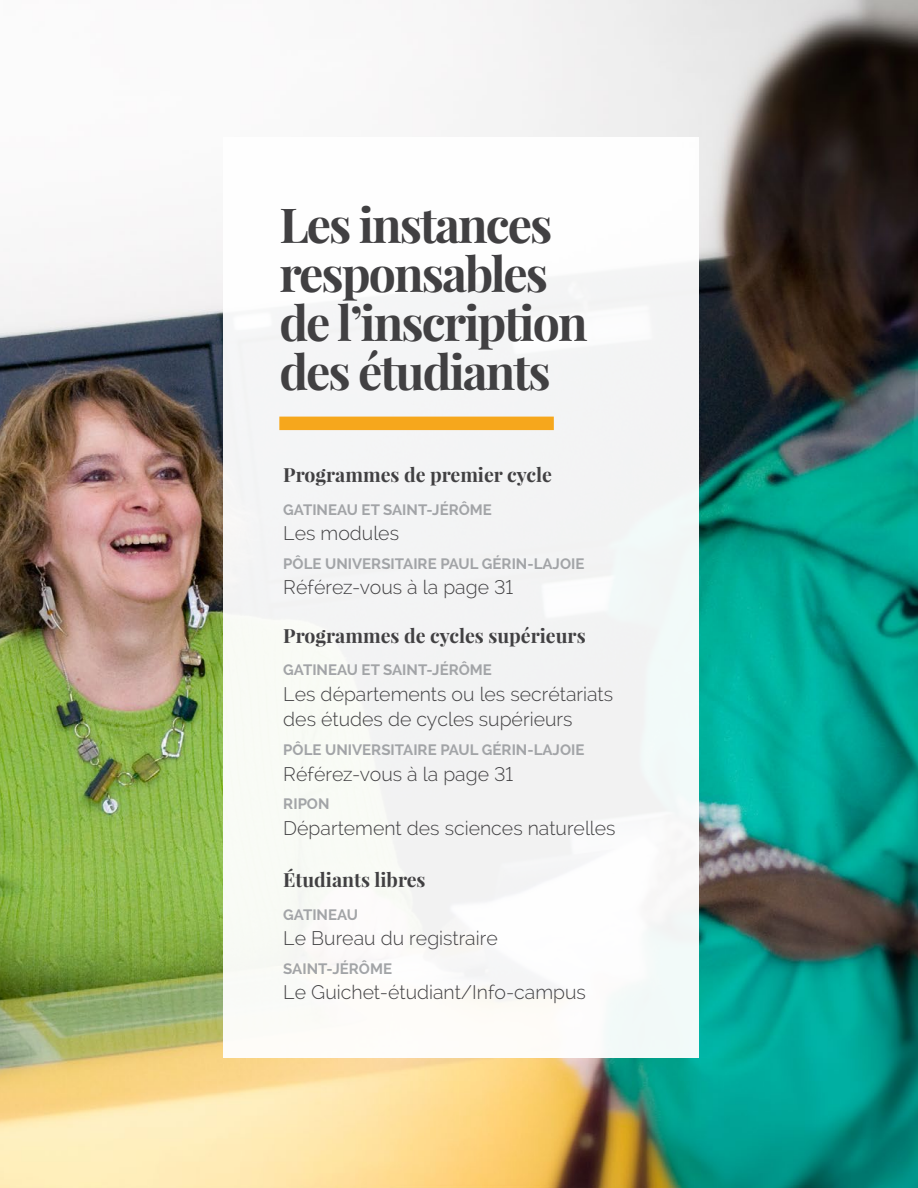
<style>
.page{position:relative;width:918px;height:1188px;background:#fff}
.page>*{position:absolute;margin:0;border:0;box-sizing:border-box;transform-origin:0 0}
.t1{font:700 48.15px/49.1px "Playfair Display";letter-spacing:-.04em;color:#414042}
.t2{font:300 19.5px/25.5px "Raleway";color:#414042}
.t3{font:700 19.5px "Playfair Display";color:#414042}
.t4{font:700 15px "Raleway";color:#a2a4a7}
</style>
<div class="page">
<img style="left:0;top:0;width:918px;height:1188px">
<div style="left:223px;top:137px;width:476px;height:921px;background:#f4f6f6"></div>
<div style="left:279px;top:417px;width:275px;height:13px;background:#f6a71c"></div>
<h1 class="t1" style="left:279px;top:200px;width:310px">Les instances responsables de l’inscription des étudiants</h1>
<p class="t3" style="left:283px;top:463px;width:270px">Programmes de premier cycle</p>
<p class="t4" style="left:283px;top:501px;width:210px">GATINEAU ET SAINT-JÉRÔME</p>
<p class="t2" style="left:283px;top:520px;width:117px">Les modules</p>
<p class="t4" style="left:283px;top:555px;width:303px">PÔLE UNIVERSITAIRE PAUL GÉRIN-LAJOIE</p>
<p class="t2" style="left:283px;top:575px;width:232px">Référez-vous à la page 31</p>
<p class="t3" style="left:283px;top:624px;width:304px">Programmes de cycles supérieurs</p>
<p class="t4" style="left:283px;top:662px;width:210px">GATINEAU ET SAINT-JÉRÔME</p>
<p class="t2" style="left:283px;top:681px;width:331px">Les départements ou les secrétariats des études de cycles supérieurs</p>
<p class="t4" style="left:283px;top:741px;width:303px">PÔLE UNIVERSITAIRE PAUL GÉRIN-LAJOIE</p>
<p class="t2" style="left:283px;top:761px;width:232px">Référez-vous à la page 31</p>
<p class="t4" style="left:283px;top:795px;width:48px">RIPON</p>
<p class="t2" style="left:283px;top:815px;width:334px">Département des sciences naturelles</p>
<p class="t3" style="left:283px;top:868px;width:144px">Étudiants libres</p>
<p class="t4" style="left:283px;top:906px;width:76px">GATINEAU</p>
<p class="t2" style="left:283px;top:925px;width:216px">Le Bureau du registraire</p>
<p class="t4" style="left:283px;top:960px;width:110px">SAINT-JÉRÔME</p>
<p class="t2" style="left:283px;top:980px;width:304px">Le Guichet-étudiant/Info-campus</p>
</div>
